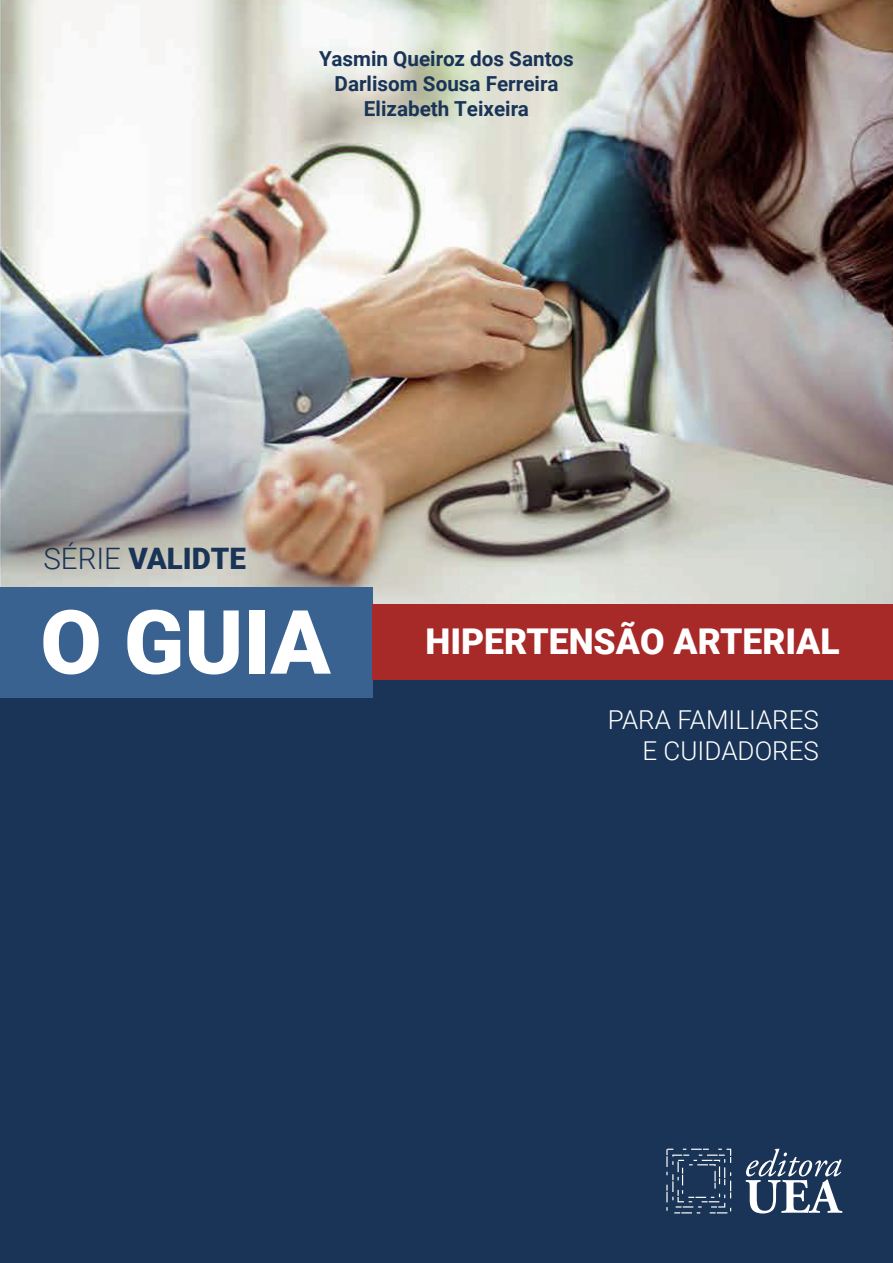
<style>
.page{position:relative;width:893px;height:1263px;background:#fff}
.page>*{position:absolute;margin:0;border:0;box-sizing:border-box;transform-origin:0 0}
.t1{font:900 88.8px "Roboto";color:#fff}
.t2{font:900 35.55px "Roboto";color:#fff}
.t3{font:900 29.55px "Roboto";color:#193456}
.t4{font:300 25.95px/31.2px "Roboto";color:#fff;text-align:right}
.t5{font:700 20.7px/24.8px "Roboto";color:#193456;text-align:center}
.s1{font-weight:300}
</style>
<div class="page">
<img style="left:0;top:0;width:893px;height:604px">
<div style="left:0;top:649px;width:893px;height:614px;background:#193456"></div>
<div style="left:0;top:587px;width:372px;height:110px;background:#3a6291"></div>
<div style="left:372px;top:604px;width:521px;height:76px;background:#a72a28"></div>
<svg style="left:666px;top:1149px;width:65px;height:64px"></svg>
<svg style="left:745px;top:1148px;width:97px;height:65px"></svg>
<p class="t5" style="left:319px;top:46px;width:256px">Yasmin Queiroz dos Santos<br>Darlisom Sousa Ferreira<br>Elizabeth Teixeira</p>
<h3 class="t3" style="left:43px;top:538px;width:204px"><span class="s1">SÉRIE</span> VALIDTE</h3>
<h1 class="t1" style="left:40px;top:580px;width:292px">O GUIA</h1>
<h2 class="t2" style="left:425px;top:617px;width:416px">HIPERTENSÃO ARTERIAL</h2>
<p class="t4" style="left:608px;top:703px;width:213px">PARA FAMILIARES<br>E CUIDADORES</p>
</div>
